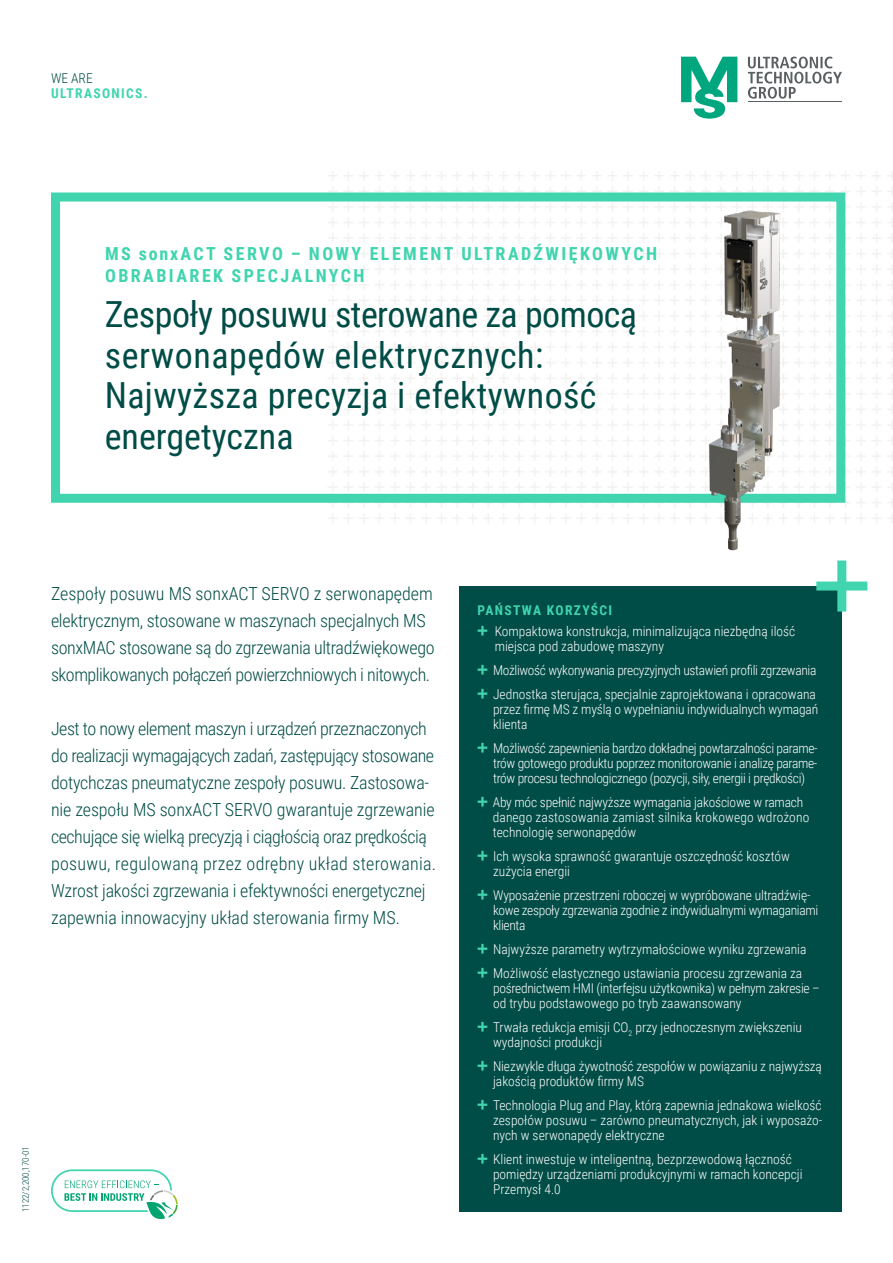
<style>
.page{position:relative;width:893px;height:1263px;background:#fff}
.page>*{position:absolute;margin:0;border:0;box-sizing:border-box;transform-origin:0 0}
.t1{font:36px/40.5px "Roboto Condensed";letter-spacing:.01em;color:#004c46}
.t2{font:300 18px/27px "Roboto Condensed";letter-spacing:-.015em;color:#004c46}
.t3{font:700 18px/22.5px "Roboto Condensed";letter-spacing:.135em;color:#40d4af}
.t4{font:300 13.5px/15px "Roboto Condensed";color:#fff}
.t5{font:300 13.5px/15px "Roboto Condensed";letter-spacing:-.025em;color:#fff}
.t6{font:300 13.5px/15px "Roboto Condensed";letter-spacing:-.02em;color:#fff}
.t7{font:700 13.5px "Roboto Condensed";letter-spacing:.1em;color:#40d4af}
.t8{font:300 13.5px "Roboto Condensed";color:#004c46}
.t9{font:300 9px "Roboto Condensed";color:#004c46}
</style>
<div class="page">
<div style="left:51px;top:192px;width:794px;height:311px;border:9px solid #40d4af"></div>
<div style="left:459px;top:586px;width:383px;height:626px;background:#004c46"></div>
<svg style="left:478px;top:626px;width:9px;height:9px"></svg>
<svg style="left:478px;top:665px;width:9px;height:9px"></svg>
<svg style="left:478px;top:689px;width:9px;height:9px"></svg>
<svg style="left:478px;top:743px;width:9px;height:9px"></svg>
<svg style="left:478px;top:797px;width:9px;height:9px"></svg>
<svg style="left:478px;top:851px;width:9px;height:9px"></svg>
<svg style="left:478px;top:890px;width:9px;height:9px"></svg>
<svg style="left:478px;top:944px;width:9px;height:9px"></svg>
<svg style="left:478px;top:968px;width:9px;height:9px"></svg>
<svg style="left:478px;top:1022px;width:9px;height:9px"></svg>
<svg style="left:478px;top:1061px;width:9px;height:9px"></svg>
<svg style="left:478px;top:1100px;width:9px;height:9px"></svg>
<svg style="left:478px;top:1154px;width:9px;height:9px"></svg>
<div style="left:816px;top:581px;width:51px;height:9px;background:#40d4af"></div>
<div style="left:837px;top:560px;width:9px;height:51px;background:#40d4af"></div>
<hr style="left:748px;top:101px;width:94px;height:1px;background:#5a5f62">
<svg style="left:681px;top:57px;width:56px;height:62px"></svg>
<svg style="left:748px;top:57px;width:94px;height:42px"></svg>
<svg style="left:51px;top:1169px;width:127px;height:50px"></svg>
<img style="left:416px;top:175px;width:477px;height:400px">
<p class="t8" style="left:51px;top:69px;width:43px">WE ARE</p>
<p class="t7" style="left:51px;top:84px;width:98px">ULTRASONICS.</p>
<h2 class="t3" style="left:105px;top:242px;width:553px">MS sonxACT SERVO – NOWY ELEMENT ULTRADŹWIĘKOWYCH<br>OBRABIAREK SPECJALNYCH</h2>
<h1 class="t1" style="left:105px;top:293px;width:534px">Zespoły posuwu sterowane za pomocą serwonapędów elektrycznych:<br>Najwyższa precyzja i efektywność energetyczna</h1>
<h2 class="t2" style="left:51px;top:579px;width:385px">Zespoły posuwu MS sonxACT SERVO z serwonapędem elektrycznym, stosowane w maszynach specjalnych MS sonxMAC stosowane są do zgrzewania ultradźwiękowego skomplikowanych połączeń powierzchniowych i nitowych.</h2>
<p class="t2" style="left:51px;top:714px;width:387px">Jest to nowy element maszyn i urządzeń przeznaczonych do realizacji wymagających zadań, zastępujący stosowane dotychczas pneumatyczne zespoły posuwu. Zastosowa&shy;nie zespołu MS sonxACT SERVO gwarantuje zgrzewanie cechujące się wielką precyzją i ciągłością oraz prędkością posuwu, regulowaną przez odrębny układ sterowania.<br>Wzrost jakości zgrzewania i efektywności energetycznej zapewnia innowacyjny układ sterowania firmy MS.</p>
<p class="t9" style="left:19px;top:1212px;width:67px;rotate:-90deg">1122/2,200,170-01</p>
<p class="t7" style="left:478px;top:600px;width:136px">PAŃSTWA KORZYŚCI</p>
<p class="t4" style="left:495px;top:623px;width:302px">Kompaktowa konstrukcja, minimalizująca niezbędną ilość miejsca pod zabudowę maszyny</p>
<p class="t5" style="left:493px;top:657px;width:325px;line-height:24px">Możliwość wykonywania precyzyjnych ustawień profili zgrzewania<br>Jednostka sterująca, specjalnie zaprojektowana i opracowana</p>
<p class="t4" style="left:493px;top:701px;width:327px">przez firmę MS z myślą o wypełnianiu indywidualnych wymagań klienta</p>
<p class="t4" style="left:493px;top:740px;width:326px;text-align:justify">Możliwość zapewnienia bardzo dokładnej powtarzalności parame&shy;trów gotowego produktu poprzez monitorowanie i analizę parame&shy;trów procesu technologicznego (pozycji, siły, energii i prędkości)</p>
<p class="t4" style="left:493px;top:794px;width:318px">Aby móc spełnić najwyższe wymagania jakościowe w ramach danego zastosowania zamiast silnika krokowego wdrożono technologię serwonapędów</p>
<p class="t4" style="left:493px;top:848px;width:298px">Ich wysoka sprawność gwarantuje oszczędność kosztów zużycia energii</p>
<p class="t5" style="left:493px;top:887px;width:327px">Wyposażenie przestrzeni roboczej w wypróbowane ultradźwię&shy;kowe zespoły zgrzewania zgodnie z indywidualnymi wymaganiami klienta</p>
<p class="t4" style="left:493px;top:936px;width:315px;line-height:24px">Najwyższe parametry wytrzymałościowe wyniku zgrzewania<br>Możliwość elastycznego ustawiania procesu zgrzewania za</p>
<p class="t6" style="left:493px;top:980px;width:328px">pośrednictwem HMI (interfejsu użytkownika) w pełnym zakresie – od trybu podstawowego po tryb zaawansowany</p>
<p class="t4" style="left:493px;top:1019px;width:310px">Trwała redukcja emisji CO<sub>2</sub> przy jednoczesnym zwiększeniu wydajności produkcji</p>
<p class="t4" style="left:493px;top:1058px;width:330px">Niezwykle długa żywotność zespołów w powiązaniu z najwyższą jakością produktów firmy MS</p>
<p class="t4" style="left:493px;top:1097px;width:331px;text-align:justify">Technologia Plug and Play, którą zapewnia jednakowa wielkość zespołów posuwu – zarówno pneumatycznych, jak i wyposażo&shy;nych w serwonapędy elektryczne</p>
<p class="t4" style="left:493px;top:1151px;width:311px">Klient inwestuje w inteligentną, bezprzewodową łączność pomiędzy urządzeniami produkcyjnymi w ramach koncepcji<br>Przemysł 4.0</p>
</div>
